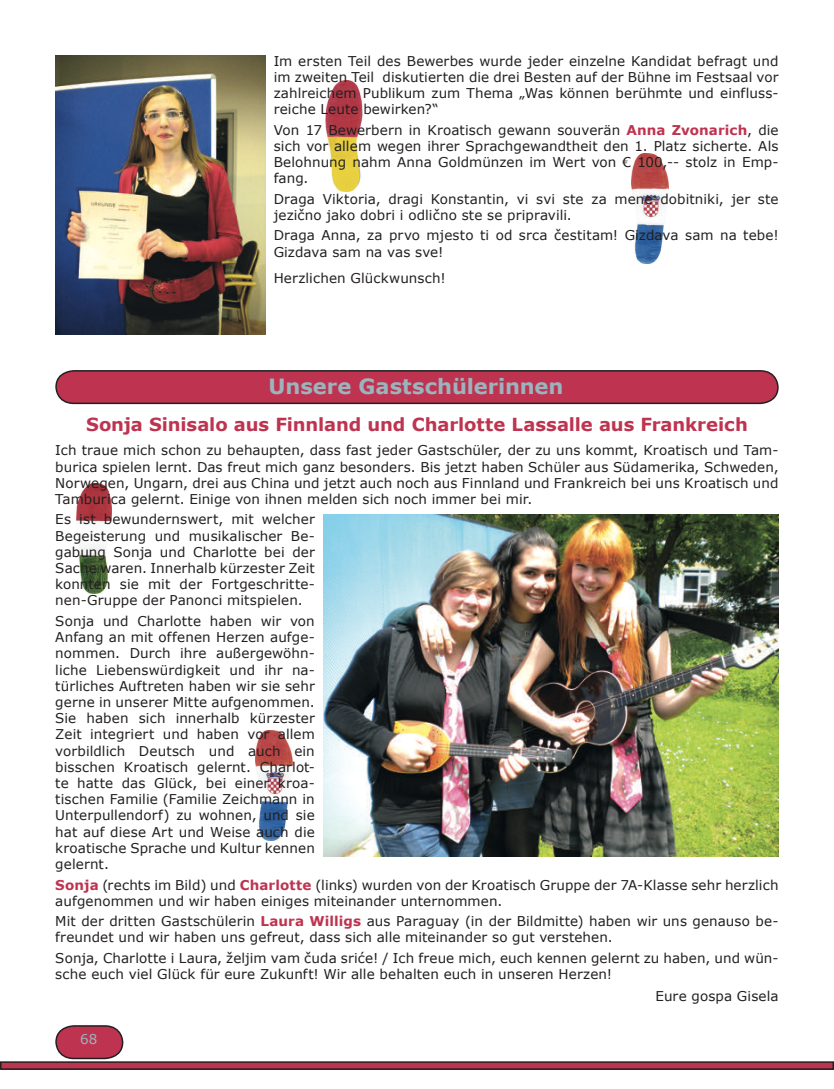
<style>
.page{position:relative;width:834px;height:1089px;background:#fff}
.page>*{position:absolute;margin:0;border:0;box-sizing:border-box;transform-origin:0 0}
.t1{font:700 21px "Verdana";color:#9bb4bd}
.t2{font:700 18px "Verdana";letter-spacing:-.005em;color:#be3450}
.t3{font:13.5px/16.2px "Verdana";letter-spacing:.005em;color:#231f20;text-align:justify}
.t4{font:13.5px "Verdana";color:#9bb4bd}
.s1{font-weight:700;color:#be3450}
</style>
<div class="page">
<div style="left:1px;top:1062px;width:832px;height:7px;background:#be3450"></div>
<div style="left:0;top:1061px;width:833px;height:8px;border:2px solid #231f20"></div>
<svg style="left:55px;top:1025px;width:69px;height:34px;background:#b54b60"></svg>
<img style="left:77px;top:483px;width:34px;height:111px">
<img style="left:255px;top:730px;width:37px;height:110px">
<img style="left:325px;top:81px;width:38px;height:110px">
<img style="left:631px;top:153px;width:37px;height:110px">
<img style="left:55px;top:55px;width:210px;height:280px">
<svg style="left:55px;top:370px;width:724px;height:35px;background:#b23952"></svg>
<img style="left:323px;top:514px;width:455px;height:342px">
<p class="t3" style="left:274px;top:52px;width:506px">Im ersten Teil des Bewerbes wurde jeder einzelne Kandidat befragt und im zweiten Teil diskutierten die drei Besten auf der Bühne im Festsaal vor zahlreichem Publikum zum Thema „Was können berühmte und einfluss&shy;reiche Leute bewirken?“</p>
<p class="t3" style="left:274px;top:121px;width:506px">Von 17 Bewerbern in Kroatisch gewann souverän <span class="s1">Anna Zvonarich</span>, die sich vor allem wegen ihrer Sprachgewandtheit den 1. Platz sicherte. Als Belohnung nahm Anna Goldmünzen im Wert von € 100,-- stolz in Emp&shy;fang.</p>
<p class="t3" style="left:274px;top:190px;width:506px">Draga Viktoria, dragi Konstantin, vi svi ste za mene dobitniki, jer ste jezično jako dobri i odlično ste se pripravili.</p>
<p class="t3" style="left:274px;top:227px;width:506px">Draga Anna, za prvo mjesto ti od srca čestitam! Gizdava sam na tebe!<br>Gizdava sam na vas sve!</p>
<p class="t3" style="left:274px;top:269px;width:173px">Herzlichen Glückwunsch!</p>
<h1 class="t1" style="left:268px;top:372px;width:296px">Unsere Gastschülerinnen</h1>
<h2 class="t2" style="left:86px;top:412px;width:663px">Sonja Sinisalo aus Finnland und Charlotte Lassalle aus Frankreich</h2>
<p class="t3" style="left:55px;top:442px;width:724px">Ich traue mich schon zu behaupten, dass fast jeder Gastschüler, der zu uns kommt, Kroatisch und Tam&shy;burica spielen lernt. Das freut mich ganz besonders. Bis jetzt haben Schüler aus Südamerika, Schweden, Norwegen, Ungarn, drei aus China und jetzt auch noch aus Finnland und Frankreich bei uns Kroatisch und Tamburica gelernt. Einige von ihnen melden sich noch immer bei mir.</p>
<p class="t3" style="left:55px;top:511px;width:261px">Es ist bewundernswert, mit welcher Begeisterung und musikalischer Be&shy;gabung Sonja und Charlotte bei der Sache waren. Innerhalb kürzester Zeit konnten sie mit der Fortgeschritte&shy;nen-Gruppe der Panonci mitspielen.</p>
<p class="t3" style="left:55px;top:612px;width:261px">Sonja und Charlotte haben wir von Anfang an mit offenen Herzen aufge&shy;nommen. Durch ihre außergewöhn&shy;liche Liebenswürdigkeit und ihr na&shy;türliches Auftreten haben wir sie sehr gerne in unserer Mitte aufgenommen.<br>Sie haben sich innerhalb kürzester Zeit integriert und haben vor allem vorbildlich Deutsch und auch ein bisschen Kroatisch gelernt. Charlot&shy;te hatte das Glück, bei einer kroa&shy;tischen Familie (Familie Zeichmann in Unterpullendorf) zu wohnen, und sie hat auf diese Art und Weise auch die kroatische Sprache und Kultur kennen gelernt.</p>
<p class="t3" style="left:55px;top:876px;width:724px"><span class="s1">Sonja</span> (rechts im Bild) und <span class="s1">Charlotte</span> (links) wurden von der Kroatisch Gruppe der 7A-Klasse sehr herzlich aufgenommen und wir haben einiges miteinander unternommen.</p>
<p class="t3" style="left:55px;top:912px;width:724px">Mit der dritten Gastschülerin <span class="s1">Laura Willigs</span> aus Paraguay (in der Bildmitte) haben wir uns genauso be&shy;freundet und wir haben uns gefreut, dass sich alle miteinander so gut verstehen.</p>
<p class="t3" style="left:55px;top:949px;width:724px">Sonja, Charlotte i Laura, željim vam čuda sriće! / Ich freue mich, euch kennen gelernt zu haben, und wün&shy;sche euch viel Glück für eure Zukunft! Wir alle behalten euch in unseren Herzen!</p>
<p class="t3" style="left:655px;top:987px;width:125px">Eure gospa Gisela</p>
<p class="t4" style="left:80px;top:1030px;width:19px">68</p>
</div>
